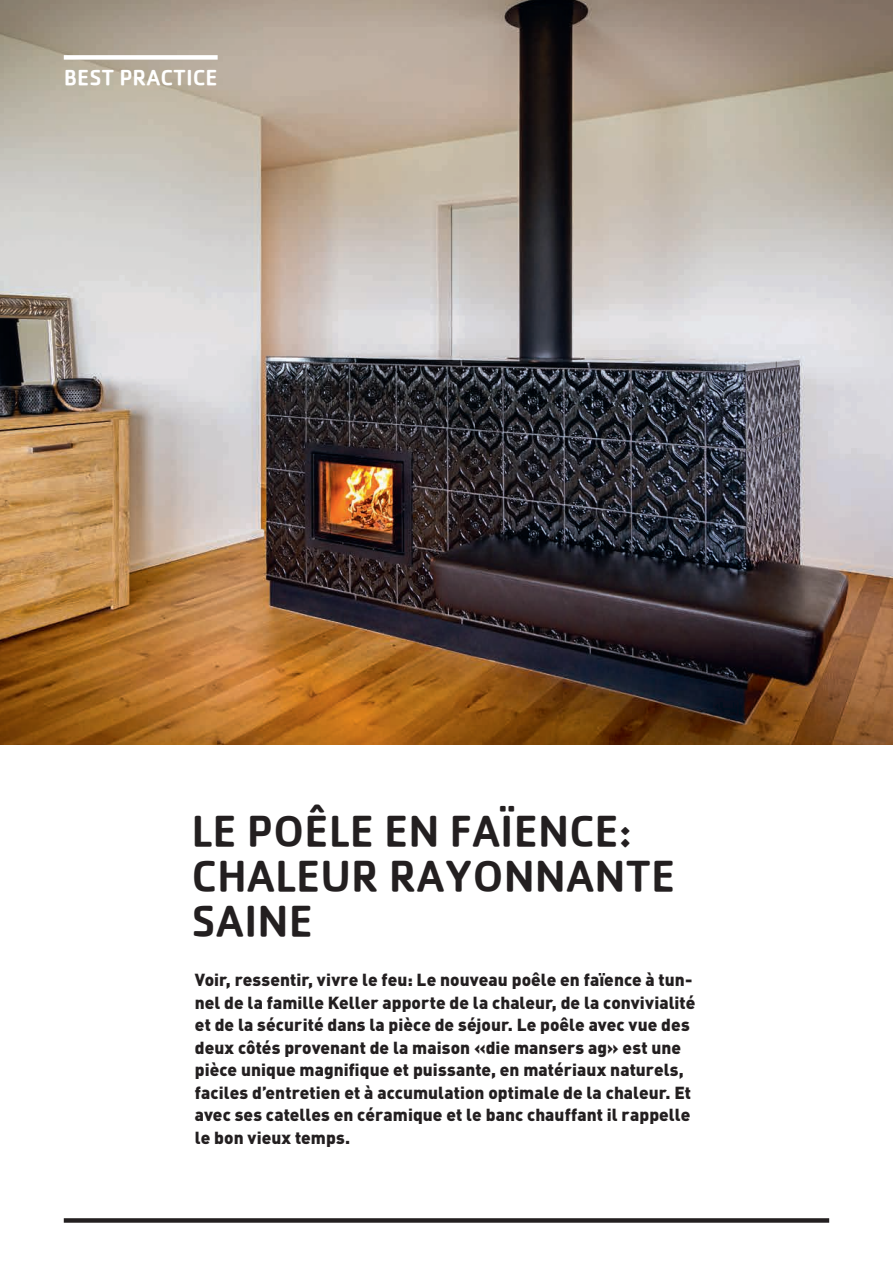
<style>
.page{position:relative;width:893px;height:1263px;background:#fff}
.page>*{position:absolute;margin:0;border:0;box-sizing:border-box;transform-origin:0 0}
.t1{font:500 45px/45px "Cachet";color:#231f20}
.t2{font:500 22.5px "Cachet";color:#fff}
.t3{font:900 17.25px/22.5px "DIN";letter-spacing:.005em;color:#231f20}
</style>
<div class="page">
<img style="left:0;top:0;width:893px;height:745px">
<div style="left:64px;top:55px;width:154px;height:5px;background:#fff"></div>
<div style="left:64px;top:1218px;width:765px;height:5px;background:#231f20"></div>
<p class="t2" style="left:64px;top:64px;width:155px">BEST PRACTICE</p>
<p class="t1" style="left:192px;top:807px;width:485px">LE POÊLE EN FAÏENCE:<br>CHALEUR RAYONNANTE<br>SAINE</p>
<p class="t3" style="left:195px;top:968px;width:502px">Voir, ressentir, vivre le feu: Le nouveau poêle en faïence à tun&shy;nel de la famille Keller apporte de la chaleur, de la convivialité et de la sécurité dans la pièce de séjour. Le poêle avec vue des deux côtés provenant de la maison «die mansers ag» est une pièce unique magnifique et puissante, en matériaux naturels, faciles d’entretien et à accumulation optimale de la chaleur. Et avec ses catelles en céramique et le banc chauffant il rappelle le bon vieux temps.</p>
</div>
